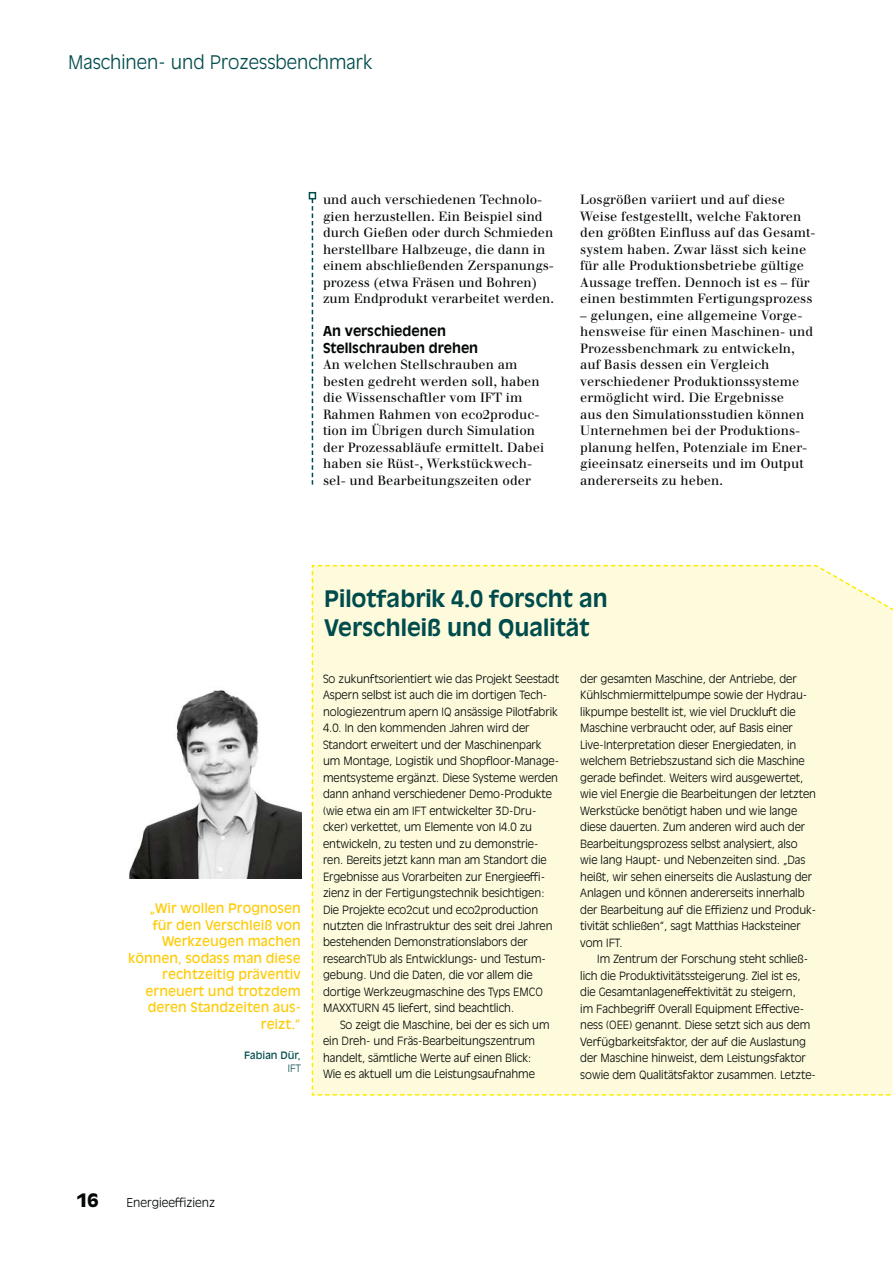
<style>
.page{position:relative;width:893px;height:1263px;background:#fff}
.page>*{position:absolute;margin:0;border:0;box-sizing:border-box;transform-origin:0 0}
.t1{font:700 22.5px/28.5px "Antique Olive Std";color:#004b4c}
.t2{font:300 18.45px "Antique Olive Std";color:#004b4c}
.t3{font:900 18px "Antique Olive Std";color:#030806}
.t4{font:700 13.5px/16.5px "Antique Olive Std";color:#030806}
.t5{font:13.05px/16.5px "Walbaum";letter-spacing:.005em;color:#030806}
.t6{font:13.05px/16.5px "Antique Olive Std";color:#fecb08;text-align:right}
.t7{font:300 12px "Antique Olive Std";color:#030806}
.t8{font:300 11.25px/16.5px "Antique Olive Std";letter-spacing:-.005em;color:#030806}
.t9{font:10.05px "Antique Olive Std";color:#004b4c}
.t10{font:300 10.05px "Antique Olive Std";color:#004b4c}
</style>
<div class="page">
<svg style="left:312px;top:199px;width:1px;height:286px"></svg>
<div style="left:309px;top:192px;width:7px;height:7px;border:2px solid #004b4c"></div>
<div style="left:311px;top:564px;width:582px;height:532px;background:#fefbdd"></div>
<img style="left:129px;top:690px;width:173px;height:189px">
<h2 class="t2" style="left:68px;top:55px;width:306px">Maschinen- und Prozessbenchmark</h2>
<p class="t5" style="left:323px;top:193px;width:233px">und auch verschiedenen Technolo&shy;gien herzustellen. Ein Beispiel sind durch Gießen oder durch Schmieden herstellbare Halbzeuge, die dann in einem abschließenden Zerspanungs&shy;prozess (etwa Fräsen und Bohren) zum Endprodukt verarbeitet werden.</p>
<p class="t4" style="left:323px;top:324px;width:157px">An verschiedenen<br>Stellschrauben drehen</p>
<p class="t5" style="left:323px;top:358px;width:223px">An welchen Stellschrauben am besten gedreht werden soll, haben die Wissenschaftler vom IFT im<br>Rahmen Rahmen von eco2produc&shy;tion im Übrigen durch Simulation der Prozessabläufe ermittelt. Dabei haben sie Rüst-, Werkstückwech&shy;sel- und Bearbeitungszeiten oder</p>
<p class="t5" style="left:580px;top:193px;width:237px">Losgrößen variiert und auf diese Weise festgestellt, welche Faktoren den größten Einfluss auf das Gesamt&shy;system haben. Zwar lässt sich keine für alle Produktionsbetriebe gültige Aussage treffen. Dennoch ist es – für einen bestimmten Fertigungsprozess</p>
<p class="t5" style="left:580px;top:308px;width:234px">– gelungen, eine allgemeine Vorge&shy;hensweise für einen Maschinen- und Prozessbenchmark zu entwickeln, auf Basis dessen ein Vergleich verschiedener Produktionssysteme ermöglicht wird. Die Ergebnisse<br>aus den Simulationsstudien können Unternehmen bei der Produktions&shy;planung helfen, Potenziale im Ener&shy;gieeinsatz einerseits und im Output andererseits zu heben.</p>
<p class="t6" style="left:128px;top:901px;width:174px">„Wir wollen Prognosen für den Verschleiß von<br>Werkzeugen machen können, sodass man diese rechtzeitig präventiv erneuert und trotzdem deren Standzeiten aus&shy;reizt.“</p>
<p class="t9" style="left:244px;top:1051px;width:58px">Fabian Dür,</p>
<p class="t10" style="left:288px;top:1065px;width:14px">IFT</p>
<h1 class="t1" style="left:324px;top:586px;width:285px">Pilotfabrik 4.0 forscht an<br>Verschleiß und Qualität</h1>
<p class="t8" style="left:323px;top:671px;width:237px">So zukunftsorientiert wie das Projekt Seestadt Aspern selbst ist auch die im dortigen Tech&shy;nologiezentrum apern IQ ansässige Pilotfabrik 4.0. In den kommenden Jahren wird der Standort erweitert und der Maschinenpark um Montage, Logistik und Shopfloor-Manage&shy;mentsysteme ergänzt. Diese Systeme werden dann anhand verschiedener Demo-Produkte (wie etwa ein am IFT entwickelter 3D-Dru&shy;cker) verkettet, um Elemente von I4.0 zu entwickeln, zu testen und zu demonstrie&shy;ren. Bereits jetzt kann man am Standort die Ergebnisse aus Vorarbeiten zur Energieeffi&shy;zienz in der Fertigungstechnik besichtigen:<br>Die Projekte eco2cut und eco2production nutzten die Infrastruktur des seit drei Jahren bestehenden Demonstrationslabors der researchTUb als Entwicklungs- und Testum&shy;gebung. Und die Daten, die vor allem die dortige Werkzeugmaschine des Typs EMCO MAXXTURN 45 liefert, sind beachtlich.</p>
<p class="t8" style="left:323px;top:1017px;width:228px;text-indent:17px">So zeigt die Maschine, bei der es sich um ein Dreh- und Fräs-Bearbeitungszentrum handelt, sämtliche Werte auf einen Blick:<br>Wie es aktuell um die Leistungsaufnahme</p>
<p class="t8" style="left:580px;top:671px;width:237px">der gesamten Maschine, der Antriebe, der Kühlschmiermittelpumpe sowie der Hydrau&shy;likpumpe bestellt ist, wie viel Druckluft die Maschine verbraucht oder, auf Basis einer Live-Interpretation dieser Energiedaten, in welchem Betriebszustand sich die Maschine gerade befindet. Weiters wird ausgewertet, wie viel Energie die Bearbeitungen der letzten Werkstücke benötigt haben und wie lange diese dauerten. Zum anderen wird auch der Bearbeitungsprozess selbst analysiert, also wie lang Haupt- und Nebenzeiten sind. „Das heißt, wir sehen einerseits die Auslastung der Anlagen und können andererseits innerhalb der Bearbeitung auf die Effizienz und Produk&shy;tivität schließen“, sagt Matthias Hacksteiner vom IFT.</p>
<p class="t8" style="left:580px;top:951px;width:237px;text-indent:17px">Im Zentrum der Forschung steht schließ&shy;lich die Produktivitätssteigerung. Ziel ist es, die Gesamtanlageneffektivität zu steigern,<br>im Fachbegriff Overall Equipment Effective&shy;ness (OEE) genannt. Diese setzt sich aus dem Verfügbarkeitsfaktor, der auf die Auslastung der Maschine hinweist, dem Leistungsfaktor sowie dem Qualitätsfaktor zusammen. Letzte-</p>
<h3 class="t3" style="left:77px;top:1190px;width:24px">16</h3>
<p class="t7" style="left:127px;top:1197px;width:90px">Energieeffizienz</p>
</div>
